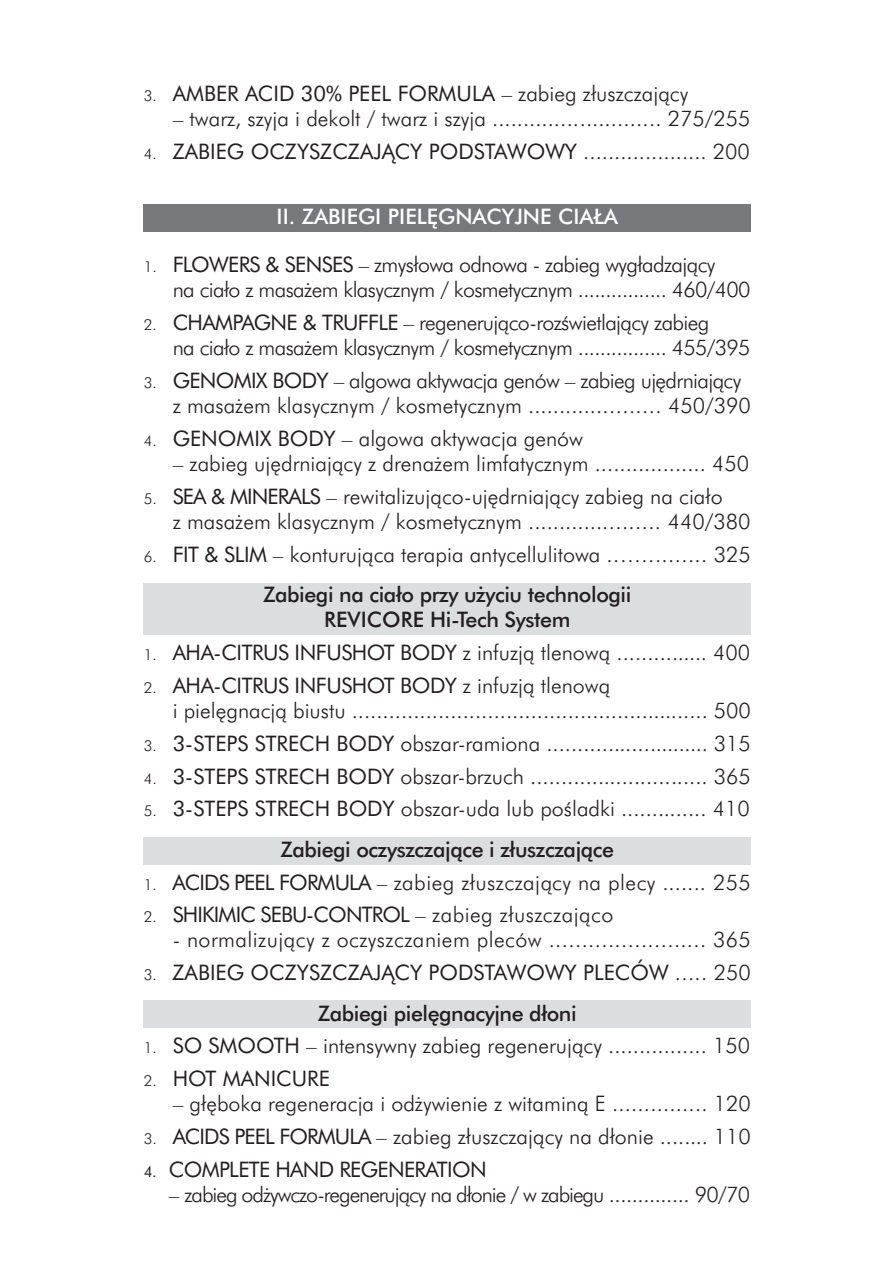
<style>
.page{position:relative;width:893px;height:1263px;background:#fff}
.page>*{position:absolute;margin:0;border:0;box-sizing:border-box;transform-origin:0 0}
.t1{font:300 21.45px/25.2px "Futura PL";color:#231f20}
.t2{font:300 21.45px/25.2px "Futura PL";letter-spacing:-.03em;color:#231f20}
.t3{font:21.45px/40.3px "Futura PL";color:#231f20;text-align:center}
.t4{font:300 21.45px "Futura PL";letter-spacing:.02em;color:#231f20}
.t5{font:300 21.45px "Futura PL";letter-spacing:-.05em;color:#231f20}
.t6{font:21.45px "Futura PL";letter-spacing:-.04em;color:#231f20}
.t7{font:500 21.45px "Futura PL";color:#fff}
.t8{font:21.45px "Futura PL";letter-spacing:-.03em;color:#231f20}
.t9{font:500 21.45px "Futura PL";letter-spacing:-.02em;color:#231f20}
.s1{font-weight:300;font-size:15.15px}
.s2{font-weight:300}
.s3{font-size:15.15px}
.s4{font-weight:400}
.s5{font-weight:500}
</style>
<div class="page">
<div style="left:144px;top:204px;width:607px;height:27px;background:#76787b"></div>
<div style="left:144px;top:583px;width:607px;height:51px;background:#dcdddf"></div>
<div style="left:144px;top:837px;width:607px;height:27px;background:#dcdddf"></div>
<div style="left:144px;top:1001px;width:607px;height:27px;background:#dcdddf"></div>
<p class="t3" style="left:144px;top:74px;width:546px"><span class="s1">3.</span> AMBER ACID 30% PEEL FORMULA <span class="s2">– zabieg złuszczajàcy</span></p>
<p class="t1" style="left:173px;top:107px;width:579px">– twarz, szyja i dekolt / twarz i szyja ........................... 275/255</p>
<p class="t3" style="left:144px;top:132px;width:608px"><span class="s1">4.</span> ZABIEG OCZYSZCZAJÑCY PODSTAWOWY <span class="s2">.................... 200</span></p>
<p class="t7" style="left:277px;top:206px;width:343px">II. ZABIEGI PIEL¢GNACYJNE CIAŁA</p>
<p class="t2" style="left:173px;top:253px;width:579px;text-indent:-29px"><span class="s3">1.</span> <span class="s4">FLOWERS &amp; SENSES</span> – zmysłowa odnowa - zabieg wygładzajàcy<br>na ciało z masa˝em klasycznym / kosmetycznym ................ 460/400</p>
<p class="t2" style="left:173px;top:311px;width:579px;text-indent:-29px"><span class="s3">2.</span> <span class="s4">CHAMPAGNE &amp; TRUFFLE</span> – regenerujàco-rozÊwietlajàcy zabieg<br>na ciało z masa˝em klasycznym / kosmetycznym ................ 455/395</p>
<p class="t2" style="left:173px;top:369px;width:580px;text-indent:-29px"><span class="s3">3.</span> <span class="s4">GENOMIX BODY</span> – algowa aktywacja genów – zabieg uj´drniajàcy z masa˝em klasycznym / kosmetycznym ..................... 450/390</p>
<p class="t1" style="left:144px;top:427px;width:441px"><span class="s3">4.</span> <span class="s4">GENOMIX BODY</span> – algowa aktywacja genów</p>
<p class="t1" style="left:173px;top:452px;width:578px">– zabieg uj´drniajàcy z drena˝em limfatycznym .................. 450</p>
<p class="t1" style="left:173px;top:485px;width:579px;text-indent:-29px"><span class="s3">5.</span> <span class="s4">SEA &amp; MINERALS</span> – rewitalizujàco-uj´drniajàcy zabieg na ciało<br>z masa˝em klasycznym / kosmetycznym ..................... 440/380</p>
<p class="t1" style="left:144px;top:535px;width:609px;line-height:40.3px;text-align:center"><span class="s3">6.</span> <span class="s4">FIT &amp; SLIM</span> – konturujàca terapia antycellulitowa ............... 325<br><span class="s5">Zabiegi na ciało przy u˝yciu technologii</span></p>
<p class="t9" style="left:324px;top:609px;width:248px">REVICORE Hi-Tech System</p>
<p class="t1" style="left:144px;top:641px;width:608px"><span class="s3">1.</span> <span class="s4">AHA-CITRUS INFUSHOT BODY</span> z infuzjà tlenowà ............... 400</p>
<p class="t1" style="left:173px;top:674px;width:580px;text-indent:-29px"><span class="s3">2.</span> <span class="s4">AHA-CITRUS INFUSHOT BODY</span> z infuzjà tlenowà<br>i piel´gnacjà biustu .......................................................... 500</p>
<p class="t1" style="left:144px;top:732px;width:609px"><span class="s3">3.</span> <span class="s4">3-STEPS STRECH BODY</span> obszar-ramiona ........................... 315</p>
<p class="t1" style="left:144px;top:765px;width:609px"><span class="s3">4.</span> <span class="s4">3-STEPS STRECH BODY</span> obszar-brzuch ............................. 365</p>
<p class="t1" style="left:144px;top:790px;width:608px;line-height:40.3px;text-align:center"><span class="s3">5.</span> <span class="s4">3-STEPS STRECH BODY</span> obszar-uda lub poÊladki .............. 410<br><span class="s5">Zabiegi oczyszczajàce i złuszczajàce</span></p>
<p class="t4" style="left:144px;top:871px;width:609px"><span class="s3">1.</span> <span class="s4">ACIDS PEEL FORMULA</span> – zabieg złuszczajàcy na plecy ....... 255</p>
<p class="t6" style="left:144px;top:904px;width:471px"><span class="s1">2.</span> SHIKIMIC SEBU-CONTROL <span class="s2">– zabieg złuszczajàco</span></p>
<p class="t4" style="left:173px;top:929px;width:580px">- normalizujàcy z oczyszczaniem pleców ........................ 365</p>
<p class="t3" style="left:144px;top:954px;width:609px"><span class="s1">3.</span> ZABIEG OCZYSZCZAJÑCY PODSTAWOWY PLECÓW <span class="s2">..... 250<br></span><span class="s5">Zabiegi piel´gnacyjne dłoni</span></p>
<p class="t1" style="left:144px;top:1034px;width:608px"><span class="s3">1.</span> <span class="s4">SO SMOOTH</span> – intensywny zabieg regenerujàcy ................ 150</p>
<p class="t3" style="left:144px;top:1059px;width:188px"><span class="s1">2.</span> HOT MANICURE</p>
<p class="t1" style="left:173px;top:1092px;width:580px">– gł´boka regeneracja i od˝ywienie z witaminà E ............... 120</p>
<p class="t1" style="left:144px;top:1125px;width:609px"><span class="s3">3.</span> <span class="s4">ACIDS PEEL FORMULA</span> – zabieg złuszczajàcy na dłonie ........ 110</p>
<p class="t8" style="left:144px;top:1159px;width:344px"><span class="s3">4.</span> COMPLETE HAND REGENERATION</p>
<p class="t5" style="left:169px;top:1184px;width:583px">– zabieg od˝ywczo-regenerujàcy na dłonie / w zabiegu .............. 90/70</p>
</div>
